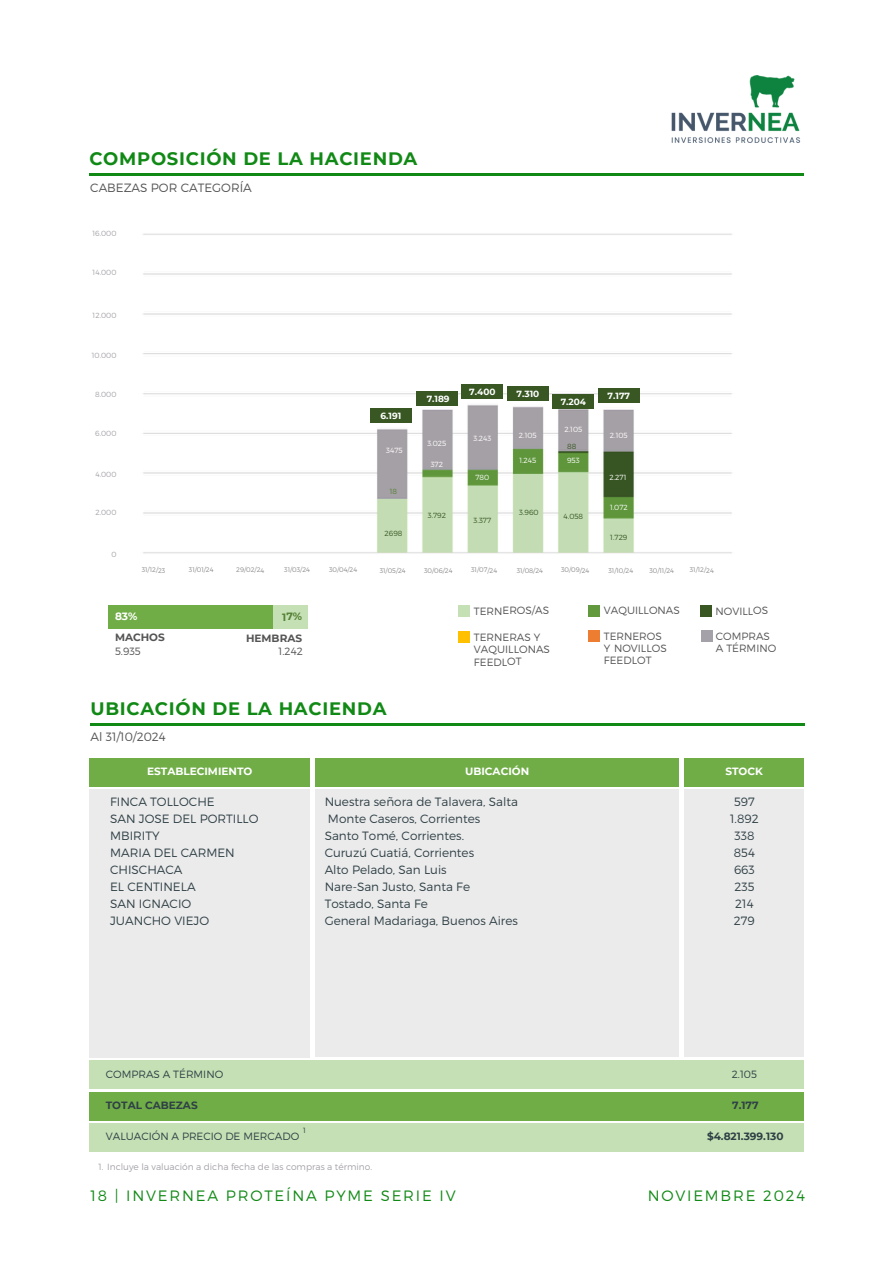
<style>
.page{position:relative;width:894px;height:1264px;background:#fff}
.page>*{position:absolute;margin:0;border:0;box-sizing:border-box;transform-origin:0 0}
.t1{font:700 18px "Montserrat";letter-spacing:.04em;color:#118915}
.t2{font:300 15px "Montserrat";letter-spacing:.12em;color:#118915}
.t3{font:300 12px/17px "Montserrat";color:#2f4046}
.t4{font:300 12px "Montserrat";color:#545454}
.t5{font:300 10.5px/12.3px "Montserrat";letter-spacing:-.005em;color:#545454}
.t6{font:300 10.5px "Montserrat";color:#2f4046}
.t7{font:700 10.5px "Montserrat";color:#fff}
.t8{font:700 10.5px "Montserrat";color:#2f4046}
.t9{font:700 10.5px "Montserrat";letter-spacing:-.005em;color:#545454}
.t10{font:700 10.5px "Montserrat";color:#548235}
.t11{font:300 9px "Montserrat";color:#a5a1a8}
.t12{font:700 9px "Montserrat";color:#fff}
.t13{font:300 7.5px "Montserrat";color:#fff}
.t14{font:300 7.5px "Montserrat";letter-spacing:-.005em;color:#a5a1a8}
.t15{font:300 7.5px "Montserrat";color:#385723}
.t16{font:300 7.5px "Montserrat";color:#548235}
.t17{font:300 7.5px "Montserrat";color:#2f4046}
.t18{font:300 6.6px "Montserrat";letter-spacing:-.01em;color:#8d8b8b}
</style>
<div class="page">
<hr style="left:89px;top:173px;width:715px;height:2px;background:#118915">
<img style="left:671px;top:75px;width:130px;height:68px">
<div style="left:109px;top:605px;width:199px;height:23px;background:#c5e0b4"></div>
<div style="left:109px;top:605px;width:163px;height:23px;background:#70ad47"></div>
<img style="left:143px;top:233px;width:589px;height:321px">
<div style="left:370px;top:408px;width:41px;height:15px;background:#385723"></div>
<div style="left:458px;top:631px;width:12px;height:12px;background:#ffc000"></div>
<div style="left:458px;top:605px;width:12px;height:11px;background:#c5e0b4"></div>
<div style="left:588px;top:630px;width:12px;height:12px;background:#ed7d31"></div>
<div style="left:588px;top:605px;width:12px;height:11px;background:#62993e"></div>
<div style="left:700px;top:630px;width:12px;height:11px;background:#a5a1a8"></div>
<div style="left:699px;top:605px;width:12px;height:11px;background:#385723"></div>
<div style="left:89px;top:758px;width:221px;height:28px;background:#70ad47"></div>
<div style="left:315px;top:758px;width:363px;height:28px;background:#70ad47"></div>
<div style="left:684px;top:758px;width:119px;height:28px;background:#70ad47"></div>
<div style="left:315px;top:789px;width:363px;height:268px;background:#ebebeb"></div>
<div style="left:89px;top:789px;width:221px;height:268px;background:#ebebeb"></div>
<div style="left:684px;top:789px;width:120px;height:268px;background:#ebebeb"></div>
<div style="left:89px;top:1060px;width:714px;height:28px;background:#c5e0b4"></div>
<div style="left:89px;top:1091px;width:714px;height:29px;background:#70ad47"></div>
<div style="left:89px;top:1123px;width:714px;height:28px;background:#c5e0b4"></div>
<hr style="left:90px;top:723px;width:715px;height:2px;background:#118915">
<div style="left:416px;top:391px;width:41px;height:15px;background:#385723"></div>
<div style="left:462px;top:384px;width:41px;height:15px;background:#385723"></div>
<div style="left:507px;top:386px;width:41px;height:15px;background:#385723"></div>
<div style="left:552px;top:394px;width:41px;height:14px;background:#385723"></div>
<div style="left:598px;top:388px;width:41px;height:14px;background:#385723"></div>
<p class="t1" style="left:89px;top:148px;width:329px">COMPOSICIÓN DE LA HACIENDA</p>
<p class="t4" style="left:90px;top:180px;width:163px">CABEZAS POR CATEGORÍA</p>
<h6 class="t14" style="left:92px;top:228px;width:26px">16.000</h6>
<h6 class="t14" style="left:93px;top:267px;width:25px">14.000</h6>
<h6 class="t14" style="left:93px;top:310px;width:25px">12.000</h6>
<p class="t14" style="left:92px;top:350px;width:26px">10.000</p>
<p class="t14" style="left:95px;top:389px;width:23px">8.000</p>
<p class="t12" style="left:426px;top:393px;width:24px">7.189</p>
<p class="t12" style="left:469px;top:386px;width:28px">7.400</p>
<p class="t12" style="left:516px;top:388px;width:24px">7.310</p>
<p class="t12" style="left:560px;top:396px;width:27px">7.204</p>
<p class="t12" style="left:607px;top:390px;width:24px">7.177</p>
<p class="t12" style="left:380px;top:410px;width:22px">6.191</p>
<h5 class="t14" style="left:95px;top:428px;width:23px">6.000</h5>
<p class="t14" style="left:95px;top:469px;width:23px">4.000</p>
<p class="t13" style="left:386px;top:445px;width:18px">3475</p>
<p class="t13" style="left:427px;top:438px;width:21px">3.025</p>
<p class="t13" style="left:430px;top:459px;width:14px">372</p>
<h6 class="t13" style="left:473px;top:434px;width:19px">3.243</h6>
<h6 class="t13" style="left:475px;top:472px;width:15px">780</h6>
<h5 class="t13" style="left:519px;top:430px;width:19px">2.105</h5>
<h4 class="t13" style="left:519px;top:455px;width:19px">1.245</h4>
<h3 class="t13" style="left:564px;top:424px;width:19px">2.105</h3>
<h4 class="t15" style="left:567px;top:441px;width:11px">88</h4>
<h5 class="t13" style="left:567px;top:455px;width:14px">953</h5>
<p class="t13" style="left:609px;top:430px;width:19px">2.105</p>
<p class="t13" style="left:609px;top:472px;width:19px">2.271</p>
<p class="t16" style="left:390px;top:486px;width:9px">18</p>
<h5 class="t14" style="left:95px;top:508px;width:23px">2.000</h5>
<p class="t15" style="left:427px;top:511px;width:20px">3.792</p>
<h6 class="t15" style="left:473px;top:515px;width:19px">3.377</h6>
<h1 class="t15" style="left:519px;top:508px;width:21px">3.960</h1>
<h5 class="t15" style="left:563px;top:511px;width:21px">4.058</h5>
<h5 class="t13" style="left:609px;top:502px;width:19px">1.072</h5>
<p class="t15" style="left:384px;top:528px;width:19px">2698</p>
<h6 class="t15" style="left:610px;top:532px;width:19px">1.729</h6>
<p class="t14" style="left:111px;top:549px;width:7px">0</p>
<p class="t18" style="left:142px;top:566px;width:25px">31/12/23</p>
<p class="t18" style="left:189px;top:565px;width:26px">31/01/24</p>
<h6 class="t18" style="left:236px;top:566px;width:30px">29/02/24</h6>
<h2 class="t18" style="left:284px;top:565px;width:27px">31/03/24</h2>
<h2 class="t18" style="left:329px;top:565px;width:30px">30/04/24</h2>
<p class="t18" style="left:379px;top:566px;width:28px">31/05/24</p>
<p class="t18" style="left:424px;top:566px;width:30px">30/06/24</p>
<p class="t18" style="left:471px;top:566px;width:28px">31/07/24</p>
<p class="t18" style="left:516px;top:566px;width:28px">31/08/24</p>
<p class="t18" style="left:561px;top:566px;width:30px">30/09/24</p>
<p class="t18" style="left:608px;top:566px;width:26px">31/10/24</p>
<p class="t18" style="left:649px;top:566px;width:26px">30/11/24</p>
<p class="t18" style="left:689px;top:566px;width:26px">31/12/24</p>
<p class="t7" style="left:115px;top:610px;width:24px">83%</p>
<p class="t10" style="left:282px;top:610px;width:21px">17%</p>
<p class="t5" style="left:115px;top:644px;width:27px">5.935</p>
<p class="t5" style="left:278px;top:644px;width:26px">1.242</p>
<p class="t9" style="left:115px;top:631px;width:51px">MACHOS</p>
<p class="t9" style="left:246px;top:632px;width:58px">HEMBRAS</p>
<p class="t5" style="left:473px;top:604px;width:77px">TERNEROS/AS</p>
<h3 class="t5" style="left:473px;top:630px;width:78px">TERNERAS Y<br>VAQUILLONAS<br>FEEDLOT</h3>
<p class="t5" style="left:603px;top:604px;width:78px">VAQUILLONAS</p>
<p class="t5" style="left:603px;top:629px;width:64px">TERNEROS<br>Y NOVILLOS<br>FEEDLOT</p>
<p class="t5" style="left:715px;top:604px;width:54px">NOVILLOS</p>
<p class="t5" style="left:715px;top:629px;width:62px">COMPRAS<br>A TÉRMINO</p>
<p class="t1" style="left:90px;top:697px;width:297px">UBICACIÓN DE LA HACIENDA</p>
<p class="t4" style="left:90px;top:729px;width:77px">Al 31/10/2024</p>
<p class="t7" style="left:147px;top:765px;width:107px">ESTABLECIMIENTO</p>
<p class="t7" style="left:465px;top:765px;width:65px">UBICACIÓN</p>
<p class="t7" style="left:725px;top:765px;width:39px">STOCK</p>
<p class="t3" style="left:324px;top:792px;width:195px">Nuestra señora de Talavera, Salta<br>Monte Caseros, Corrientes<br>Santo Tomé, Corrientes.<br>Curuzú Cuatiá, Corrientes<br>Alto Pelado, San Luis<br>Nare-San Justo, Santa Fe<br>Tostado, Santa Fe<br>General Madariaga, Buenos Aires</p>
<p class="t3" style="left:110px;top:792px;width:150px">FINCA TOLLOCHE<br>SAN JOSE DEL PORTILLO<br>MBIRITY<br>MARIA DEL CARMEN<br>CHISCHACA<br>EL CENTINELA<br>SAN IGNACIO<br>JUANCHO VIEJO</p>
<p class="t3" style="left:730px;top:792px;width:30px;text-align:center">597<br>1.892<br>338<br>854<br>663<br>235<br>214<br>279</p>
<p class="t6" style="left:106px;top:1067px;width:119px">COMPRAS A TÉRMINO</p>
<p class="t8" style="left:106px;top:1098px;width:93px">TOTAL CABEZAS</p>
<p class="t6" style="left:731px;top:1067px;width:27px">2.105</p>
<p class="t8" style="left:732px;top:1098px;width:28px">7.177</p>
<p class="t17" style="left:303px;top:1125px;width:4px">1</p>
<p class="t6" style="left:106px;top:1129px;width:195px">VALUACIÓN A PRECIO DE MERCADO</p>
<p class="t8" style="left:706px;top:1129px;width:78px">$4.821.399.130</p>
<p class="t11" style="left:99px;top:1161px;width:275px">1. Incluye la valuación a dicha fecha de las compras a término.</p>
<p class="t2" style="left:90px;top:1185px;width:367px">18 | INVERNEA PROTEÍNA PYME SERIE IV</p>
<h4 class="t2" style="left:647px;top:1185px;width:159px">NOVIEMBRE 2024</h4>
</div>
